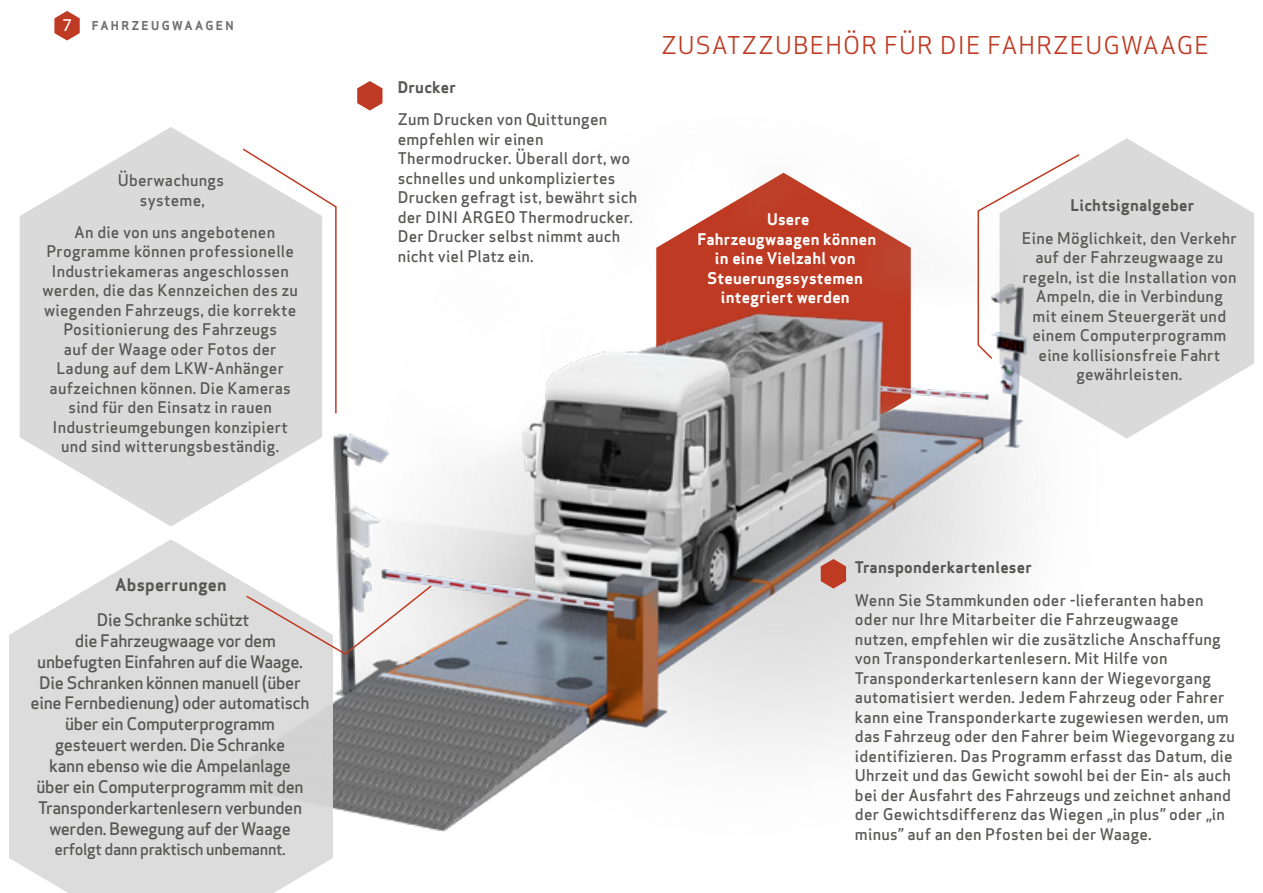
<style>
.page{position:relative;width:1263px;height:893px;background:#fff}
.page>*{position:absolute;margin:0;border:0;box-sizing:border-box;transform-origin:0 0}
._2_nagluwek-strona{font:24px "Apex Sans";letter-spacing:.05em;color:#bf3a22}
.t1{font:500 16.95px "Apex Sans";letter-spacing:-.02em;color:#575756}
.t2{font:700 16.95px "Apex Sans";letter-spacing:.015em;color:#575756}
.t3{font:500 15.75px/19.5px "Apex Sans";letter-spacing:.015em;color:#575756;text-align:center}
.t4{font:700 15.75px/19.5px "Apex Sans";letter-spacing:.015em;color:#fff;text-align:center}
.t5{font:700 15.75px "Apex Sans";letter-spacing:.015em;color:#575756}
.t6{font:500 15.75px "Apex Sans";letter-spacing:-.02em;color:#575756}
.t7{font:500 15.75px "Apex Sans";color:#fff}
.nagluwek_kopia{font:700 12px "Apex Sans";letter-spacing:.2em;color:#706f6f}
</style>
<div class="page">
<img style="left:19px;top:88px;width:1004px;height:744px">
<svg style="left:977px;top:153px;width:22px;height:208px"></svg>
<svg style="left:999px;top:138px;width:255px;height:301px;fill:#dadada"></svg>
<svg style="left:54px;top:11px;width:26px;height:30px"></svg>
<svg style="left:357px;top:81px;width:25px;height:30px"></svg>
<svg style="left:821px;top:559px;width:25px;height:30px"></svg>
<svg style="left:20px;top:127px;width:302px;height:400px;fill:#dadada"></svg>
<svg style="left:9px;top:539px;width:324px;height:354px;background:#e0e0e0"></svg>
<svg style="left:241px;top:147px;width:96px;height:268px"></svg>
<svg style="left:245px;top:584px;width:188px;height:72px"></svg>
<p class="t7" style="left:63px;top:11px;width:11px">7</p>
<p class="nagluwek_kopia" style="left:92px;top:18px;width:143px">FAHRZEUGWAAGEN</p>
<p class="t3" style="left:118px;top:169px;width:108px">Überwachungs systeme,</p>
<p class="t3" style="left:43px;top:220px;width:257px">An die von uns angebotenen<br>Programme können professionelle<br>Industriekameras angeschlossen werden, die das Kennzeichen des zu wiegenden Fahrzeugs, die korrekte<br>Positionierung des Fahrzeugs<br>auf der Waage oder Fotos der<br>Ladung auf dem LKW-Anhänger aufzeichnen können. Die Kameras sind für den Einsatz in rauen<br>Industrieumgebungen konzipiert und sind witterungsbeständig.</p>
<p class="t2" style="left:115px;top:574px;width:113px">Absperrungen</p>
<p class="t1" style="left:97px;top:604px;width:154px">Die Schranke schützt</p>
<p class="t1" style="left:75px;top:625px;width:202px">die Fahrzeugwaage vor dem</p>
<p class="t1" style="left:37px;top:646px;width:267px">unbefugten Einfahren auf die Waage.</p>
<p class="t1" style="left:39px;top:667px;width:263px">Die Schranken können manuell (über</p>
<p class="t1" style="left:31px;top:688px;width:281px">eine Fernbedienung) oder automatisch</p>
<p class="t1" style="left:65px;top:709px;width:211px">über ein Computerprogramm</p>
<p class="t1" style="left:55px;top:730px;width:232px">gesteuert werden. Die Schranke</p>
<p class="t1" style="left:49px;top:751px;width:243px">kann ebenso wie die Ampelanlage</p>
<p class="t1" style="left:37px;top:772px;width:269px">über ein Computerprogramm mit den</p>
<p class="t1" style="left:38px;top:793px;width:266px">Transponderkartenlesern verbunden</p>
<p class="t1" style="left:49px;top:814px;width:243px">werden. Bewegung auf der Waage</p>
<p class="t6" style="left:54px;top:835px;width:233px">erfolgt dann praktisch unbemannt.</p>
<p class="t5" style="left:398px;top:77px;width:60px">Drucker</p>
<p class="t3" style="left:398px;top:108px;width:241px;text-align:left">Zum Drucken von Quittungen empfehlen wir einen<br>Thermodrucker. Überall dort, wo schnelles und unkompliziertes<br>Drucken gefragt ist, bewährt sich der DINI ARGEO Thermodrucker.<br>Der Drucker selbst nimmt auch nicht viel Platz ein.</p>
<p class="_2_nagluwek-strona" style="left:661px;top:26px;width:549px">ZUSATZZUBEHÖR FÜR DIE FAHRZEUGWAAGE</p>
<p class="t4" style="left:697px;top:210px;width:180px">Usere<br>Fahrzeugwaagen können in eine Vielzahl von<br>Steuerungssystemen integriert werden</p>
<p class="t5" style="left:1070px;top:195px;width:125px">Lichtsignalgeber</p>
<p class="t3" style="left:1022px;top:226px;width:216px">Eine Möglichkeit, den Verkehr auf der Fahrzeugwaage zu regeln, ist die Installation von<br>Ampeln, die in Verbindung mit einem Steuergerät und einem Computerprogramm eine kollisionsfreie Fahrt gewährleisten.</p>
<p class="t5" style="left:855px;top:557px;width:178px">Transponderkartenleser</p>
<p class="t3" style="left:855px;top:588px;width:382px;text-align:left">Wenn Sie Stammkunden oder -lieferanten haben oder nur Ihre Mitarbeiter die Fahrzeugwaage nutzen, empfehlen wir die zusätzliche Anschaffung von Transponderkartenlesern. Mit Hilfe von Transponderkartenlesern kann der Wiegevorgang automatisiert werden. Jedem Fahrzeug oder Fahrer kann eine Transponderkarte zugewiesen werden, um das Fahrzeug oder den Fahrer beim Wiegevorgang zu identifizieren. Das Programm erfasst das Datum, die Uhrzeit und das Gewicht sowohl bei der Ein- als auch bei der Ausfahrt des Fahrzeugs und zeichnet anhand der Gewichtsdifferenz das Wiegen „in plus” oder „in minus” auf an den Pfosten bei der Waage.</p>
</div>
